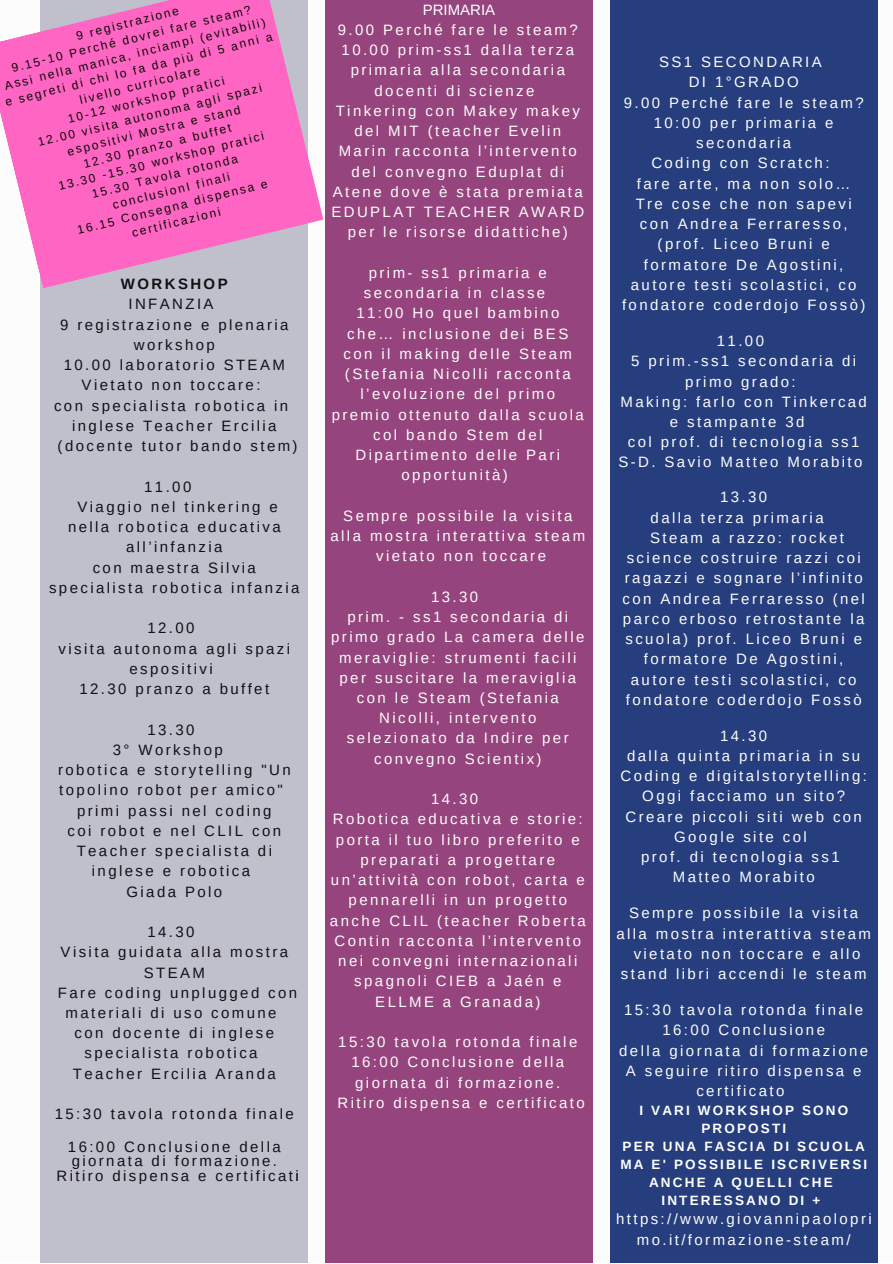
<style>
.page{position:relative;width:893px;height:1264px;background:#fff}
.page>*{position:absolute;margin:0;border:0;box-sizing:border-box;transform-origin:0 0}
.t1{font:15px/20.2px "Arimo";letter-spacing:.16em;color:#fcfcfc;text-align:center}
.t2{font:15px/20.2px "Arimo";letter-spacing:.16em;color:#111014;text-align:center}
.t3{font:15px "Arimo";color:#fff}
.t4{font:700 15px "Arimo";letter-spacing:.16em;color:#111014}
.t5{font:700 13.5px/18px "Arimo";letter-spacing:.16em;color:#fff;text-align:center}
.t6{font:12px/15.8px "Arimo";color:#0b0706;text-align:center}
.s1{color:#000}
</style>
<div class="page">
<div style="left:325px;top:0;width:268px;height:1262px;background:#96447d"></div>
<div style="left:40px;top:0;width:268px;height:1262px;background:#c0c0cd"></div>
<div style="left:609px;top:0;width:268px;height:1262px;background:#263e7d"></div>
<svg style="left:0;top:0;width:323px;height:288px;fill:#ff66c4"></svg>
<p class="t6" style="left:-8px;top:49px;width:276px;rotate:-14deg">9 registrazione<br>9.15-10 Perché dovrei fare steam?<br>Assi nella manica, inciampi (evitabili) e segreti di chi lo fa da più di 5 anni a livello curricolare<br>10-12 workshop pratici<br>12.00 visita autonoma agli spazi espositivi Mostra e stand<br>12.30 pranzo a buffet<br>13.30 -15.30 workshop pratici<br>15.30 Tavola rotonda<br>conclusionI finali<br>16.15 Consegna dispensa e certificazioni</p>
<p class="t4" style="left:121px;top:274px;width:108px">WORKSHOP</p>
<p class="t2" style="left:128px;top:294px;width:87px">INFANZIA</p>
<p class="t2" style="left:60px;top:314px;width:230px">9 registrazione e plenaria</p>
<p class="t2" style="left:134px;top:335px;width:82px">workshop</p>
<p class="t2" style="left:64px;top:355px;width:222px">10.00 laboratorio STEAM</p>
<p class="t2" style="left:82px;top:375px;width:180px">Vietato non toccare:</p>
<p class="t2" style="left:54px;top:395px;width:235px">con specialista robotica in</p>
<p class="t2" style="left:72px;top:416px;width:206px">inglese Teacher Ercilia</p>
<p class="t2" style="left:58px;top:436px;width:241px">(docente tutor bando stem)</p>
<p class="t2" style="left:144px;top:476px;width:49px">11.00</p>
<p class="t2" style="left:77px;top:496px;width:202px">Viaggio nel tinkering e</p>
<p class="t2" style="left:68px;top:517px;width:214px">nella robotica educativa</p>
<p class="t2" style="left:126px;top:537px;width:98px">all’infanzia</p>
<p class="t2" style="left:93px;top:557px;width:165px">con maestra Silvia</p>
<p class="t2" style="left:49px;top:577px;width:252px">specialista robotica infanzia</p>
<p class="t2" style="left:59px;top:618px;width:233px">12.00<br>visita autonoma agli spazi espositivi<br>12.30 pranzo a buffet</p>
<p class="t2" style="left:147px;top:719px;width:49px">13.30</p>
<p class="t2" style="left:113px;top:739px;width:111px">3° Workshop</p>
<p class="t2" style="left:58px;top:760px;width:234px">robotica e storytelling "Un</p>
<p class="t2" style="left:59px;top:780px;width:225px">topolino robot per amico"</p>
<p class="t2" style="left:77px;top:800px;width:196px">primi passi nel coding</p>
<p class="t2" style="left:68px;top:820px;width:215px">coi robot e nel CLIL con</p>
<p class="t2" style="left:77px;top:840px;width:197px">Teacher specialista di</p>
<p class="t2" style="left:92px;top:861px;width:160px">inglese e robotica</p>
<p class="t2" style="left:126px;top:881px;width:97px">Giada Polo</p>
<p class="t2" style="left:147px;top:921px;width:49px">14.30</p>
<p class="t2" style="left:61px;top:942px;width:229px">Visita guidata alla mostra</p>
<p class="t2" style="left:144px;top:962px;width:63px">STEAM</p>
<p class="t2" style="left:58px;top:982px;width:241px">Fare coding unplugged con</p>
<p class="t2" style="left:65px;top:1002px;width:212px">materiali di uso comune</p>
<p class="t2" style="left:75px;top:1023px;width:201px">con docente di inglese</p>
<p class="t2" style="left:84px;top:1043px;width:174px">specialista robotica</p>
<p class="t2" style="left:73px;top:1063px;width:204px">Teacher Ercilia Aranda</p>
<p class="t2" style="left:55px;top:1097px;width:240px;line-height:32.5px">15:30 tavola rotonda finale<br>16:00 Conclusione della</p>
<p class="t2" style="left:57px;top:1154px;width:243px;line-height:14.5px">giornata di formazione.<br>Ritiro dispensa e certificat<span class="s1">i</span></p>
<p class="t3" style="left:423px;top:0;width:74px">PRIMARIA</p>
<p class="t1" style="left:331px;top:20px;width:254px">9.00 Perché fare le steam?<br>10.00 prim-ss1 dalla terza primaria alla secondaria docenti di scienze<br>Tinkering con Makey makey del MIT (teacher Evelin<br>Marin racconta l’intervento del convegno Eduplat di<br>Atene dove è stata premiata<br>EDUPLAT TEACHER AWARD per le risorse didattiche)</p>
<p class="t1" style="left:331px;top:263px;width:254px">prim- ss1 primaria e secondaria in classe<br>11:00 Ho quel bambino che… inclusione dei BES con il making delle Steam (Stefania Nicolli racconta l’evoluzione del primo premio ottenuto dalla scuola col bando Stem del<br>Dipartimento delle Pari opportunità)</p>
<p class="t1" style="left:330px;top:505px;width:256px">Sempre possibile la visita alla mostra interattiva steam vietato non toccare</p>
<p class="t1" style="left:331px;top:586px;width:255px">13.30<br>prim. - ss1 secondaria di primo grado La camera delle meraviglie: strumenti facili per suscitare la meraviglia con le Steam (Stefania<br>Nicolli, intervento selezionato da Indire per convegno Scientix)</p>
<p class="t1" style="left:330px;top:789px;width:257px">14.30<br>Robotica educativa e storie: porta il tuo libro preferito e preparati a progettare un’attività con robot, carta e pennarelli in un progetto anche CLIL (teacher Roberta<br>Contin racconta l’intervento nei convegni internazionali spagnoli CIEB a Jaén e<br>ELLME a Granada)</p>
<p class="t1" style="left:337px;top:1031px;width:249px">15:30 tavola rotonda finale<br>16:00 Conclusione della giornata di formazione.<br>Ritiro dispensa e certificato</p>
<p class="t1" style="left:622px;top:52px;width:245px">SS1 SECONDARIA<br>DI 1°GRADO<br>9.00 Perché fare le steam?<br>10:00 per primaria e secondaria<br>Coding con Scratch:<br>fare arte, ma non solo…<br>Tre cose che non sapevi con Andrea Ferraresso, (prof. Liceo Bruni e formatore De Agostini, autore testi scolastici, co fondatore coderdojo Fossò)</p>
<p class="t1" style="left:716px;top:331px;width:49px">11.00</p>
<p class="t1" style="left:631px;top:351px;width:226px">5 prim.-ss1 secondaria di</p>
<p class="t1" style="left:685px;top:371px;width:112px">primo grado:</p>
<p class="t1" style="left:620px;top:391px;width:248px">Making: farlo con Tinkercad</p>
<p class="t1" style="left:669px;top:412px;width:136px">e stampante 3d</p>
<p class="t1" style="left:628px;top:432px;width:233px">col prof. di tecnologia ss1</p>
<p class="t1" style="left:618px;top:452px;width:245px">S-D. Savio Matteo Morabito</p>
<p class="t1" style="left:720px;top:487px;width:49px">13.30</p>
<p class="t1" style="left:650px;top:507px;width:174px">dalla terza primaria</p>
<p class="t1" style="left:650px;top:527px;width:195px">Steam a razzo: rocket</p>
<p class="t1" style="left:626px;top:548px;width:235px">science costruire razzi coi</p>
<p class="t1" style="left:624px;top:568px;width:239px">ragazzi e sognare l’infinito</p>
<p class="t1" style="left:622px;top:588px;width:244px">con Andrea Ferraresso (nel</p>
<p class="t1" style="left:623px;top:608px;width:243px">parco erboso retrostante la</p>
<p class="t1" style="left:625px;top:629px;width:238px">scuola) prof. Liceo Bruni e</p>
<p class="t1" style="left:644px;top:649px;width:201px">formatore De Agostini,</p>
<p class="t1" style="left:630px;top:669px;width:227px">autore testi scolastici, co</p>
<p class="t1" style="left:625px;top:689px;width:237px">fondatore coderdojo Fossò</p>
<p class="t1" style="left:620px;top:725px;width:248px">14.30<br>dalla quinta primaria in su<br>Coding e digitalstorytelling:<br>Oggi facciamo un sito?<br>Creare piccoli siti web con<br>Google site col<br>prof. di tecnologia ss1<br>Matteo Morabito</p>
<p class="t1" style="left:616px;top:903px;width:256px">Sempre possibile la visita alla mostra interattiva steam vietato non toccare e allo stand libri accendi le steam</p>
<p class="t1" style="left:619px;top:999px;width:250px">15:30 tavola rotonda finale<br>16:00 Conclusione<br>della giornata di formazione<br>A seguire ritiro dispensa e certificato</p>
<p class="t5" style="left:620px;top:1101px;width:248px">I VARI WORKSHOP SONO<br>PROPOSTI<br>PER UNA FASCIA DI SCUOLA<br>MA E' POSSIBILE ISCRIVERSI<br>ANCHE A QUELLI CHE<br>INTERESSANO DI +</p>
<p class="t1" style="left:616px;top:1209px;width:257px">https://www.giovannipaolopri mo.it/formazione-steam/</p>
</div>
